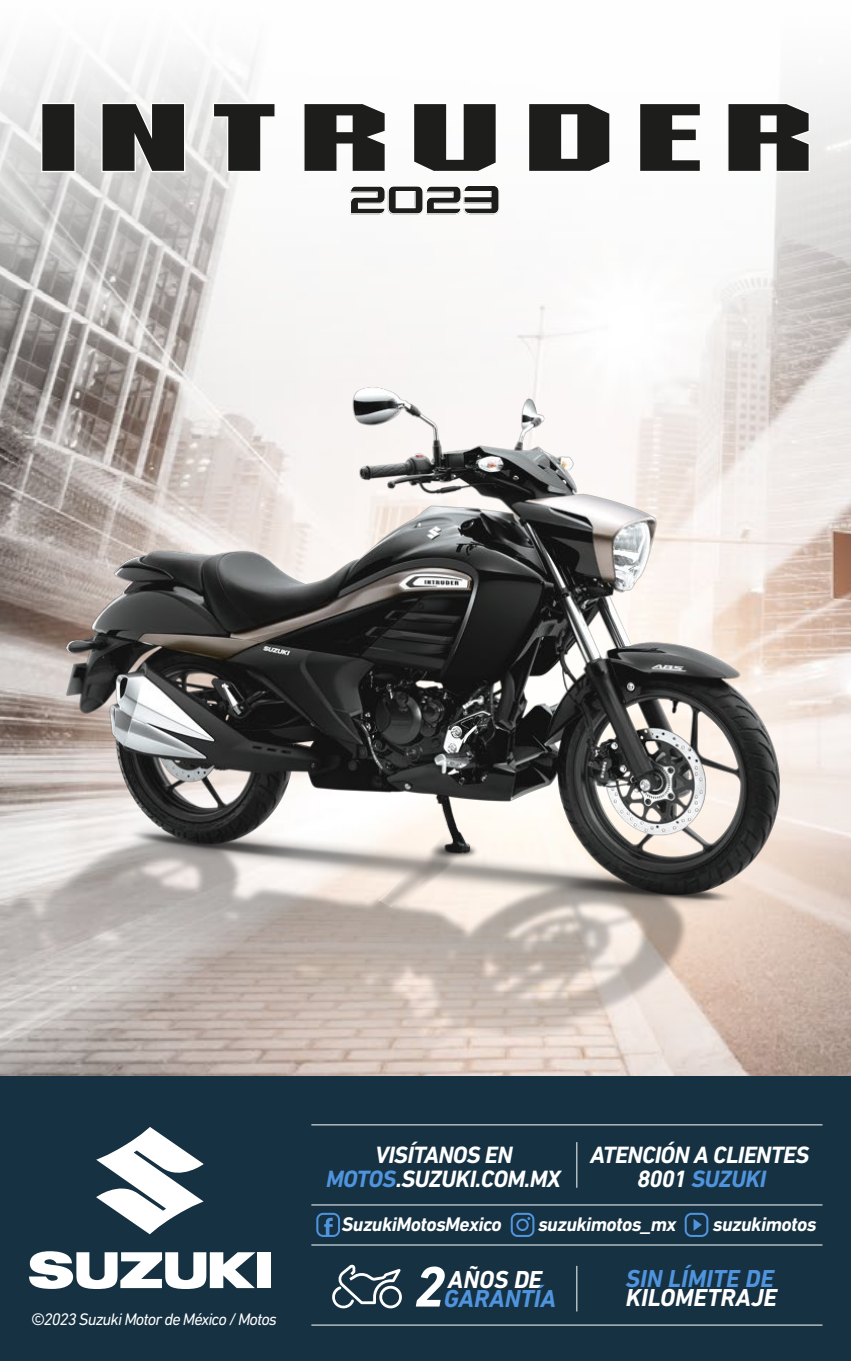
<style>
.page{position:relative;width:851px;height:1361px;background:#fff}
.page>*{position:absolute;margin:0;border:0;box-sizing:border-box;transform-origin:0 0}
.t1{font:40px "CGF Locust Resistance";color:#1d1d1b}
.t2{font:italic 700 25px "DIN Next LT Pro";color:#4f94dd}
.t3{font:italic 700 25px "DIN Next LT Pro";color:#fff}
.t4{font:italic 700 24px/24px "DIN Next LT Pro";letter-spacing:-.025em;color:#fff;text-align:center}
.t5{font:italic 700 20px "DIN Next LT Pro";letter-spacing:-.025em;color:#fff}
.t6{font:italic 17px "DIN Next LT Pro";letter-spacing:-.05em;color:#fff}
.s1{color:#4f94dd}
</style>
<div class="page">
<img style="left:0;top:398px;width:850px;height:679px">
<svg style="left:0;top:48px;width:850px;height:350px"></svg>
<div style="left:0;top:1077px;width:850px;height:284px;background:#163141"></div>
<svg style="left:96px;top:1127px;width:108px;height:107px"></svg>
<div style="left:257px;top:1252px;width:14px;height:36px;background:#fff"></div>
<svg style="left:29px;top:1251px;width:226px;height:38px"></svg>
<hr style="left:576px;top:1142px;width:1px;height:45px;background:#fff">
<svg style="left:510px;top:1212px;width:24px;height:25px"></svg>
<svg style="left:684px;top:1212px;width:24px;height:25px"></svg>
<svg style="left:316px;top:1212px;width:24px;height:25px"></svg>
<hr style="left:311px;top:1244px;width:511px;height:1px;background:#fff">
<hr style="left:311px;top:1124px;width:511px;height:1px;background:#fff">
<hr style="left:311px;top:1204px;width:511px;height:1px;background:#fff">
<hr style="left:311px;top:1324px;width:511px;height:1px;background:#fff">
<svg style="left:332px;top:1264px;width:70px;height:45px"></svg>
<svg style="left:415px;top:1266px;width:29px;height:40px"></svg>
<hr style="left:576px;top:1266px;width:1px;height:45px;background:#fff">
<svg style="left:41px;top:103px;width:35px;height:69px;background:#363634"></svg>
<svg style="left:101px;top:103px;width:84px;height:69px;background:#40403e"></svg>
<svg style="left:213px;top:103px;width:63px;height:69px"></svg>
<svg style="left:303px;top:103px;width:83px;height:69px"></svg>
<svg style="left:413px;top:103px;width:84px;height:69px"></svg>
<svg style="left:527px;top:103px;width:83px;height:69px"></svg>
<svg style="left:638px;top:103px;width:63px;height:69px"></svg>
<svg style="left:727px;top:103px;width:82px;height:69px"></svg>
<svg style="left:349px;top:184px;width:151px;height:31px"></svg>
<h1 class="t1" style="left:349px;top:184px;width:153px">2023</h1>
<p class="t6" style="left:31px;top:1309px;width:248px">©2023 Suzuki Motor de México / Motos</p>
<p class="t4" style="left:326px;top:1143px;width:236px">VISÍTANOS EN<br><span class="s1">MOTOS</span>.SUZUKI.COM.MX</p>
<p class="t4" style="left:590px;top:1143px;width:221px">ATENCIÓN A CLIENTES<br>8001 <span class="s1">SUZUKI</span></p>
<p class="t5" style="left:342px;top:1213px;width:161px">SuzukiMotosMexico</p>
<p class="t5" style="left:538px;top:1213px;width:140px">suzukimotos_mx</p>
<p class="t5" style="left:712px;top:1213px;width:105px">suzukimotos</p>
<p class="t3" style="left:448px;top:1265px;width:95px">AÑOS DE</p>
<p class="t2" style="left:444px;top:1283px;width:114px">GARANTÍA</p>
<p class="t2" style="left:625px;top:1264px;width:150px">SIN LÍMITE DE</p>
<p class="t3" style="left:625px;top:1283px;width:153px">KILOMETRAJE</p>
</div>
